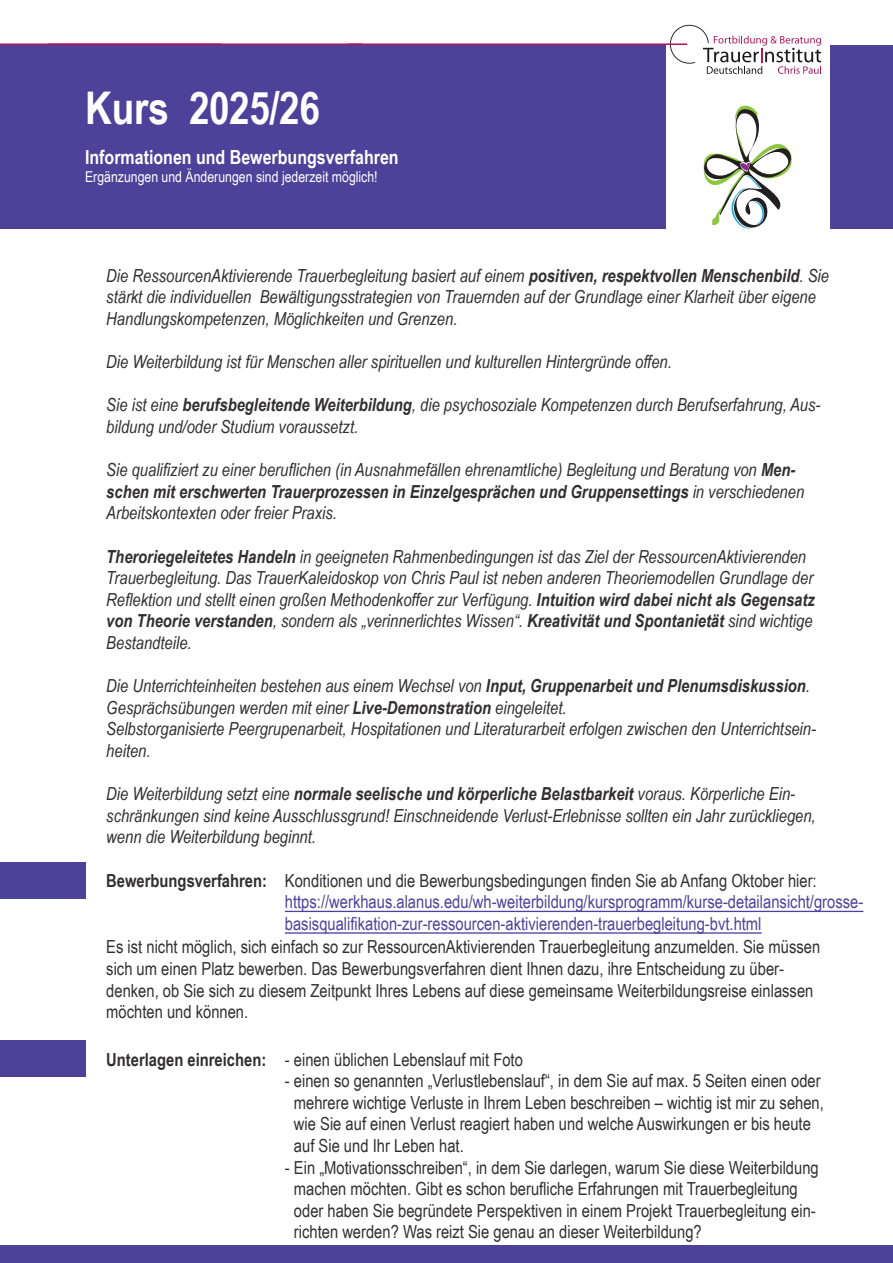
<style>
.page{position:relative;width:893px;height:1263px;background:#fff}
.page>*{position:absolute;margin:0;border:0;box-sizing:border-box;transform-origin:0 0}
.t1{font:700 45px "Arial Narrow";letter-spacing:-.01em;color:#fff}
.t2{font:700 19.5px "Arial Narrow";color:#fff}
.t3{font:italic 18px/21.6px "Arial Narrow";color:#312f30}
.t4{font:18px/21.6px "Arial Narrow";color:#312f30}
.t5{font:18px/21.6px "Arial Narrow";color:#4e419a}
.t6{font:15px "Arial Narrow";color:#fff}
.s1{font-weight:700}
</style>
<div class="page">
<div style="left:0;top:45px;width:893px;height:183px;background:#4e419a"></div>
<div style="left:0;top:1245px;width:893px;height:18px;background:#4e419a"></div>
<div style="left:0;top:862px;width:85px;height:37px;background:#4e419a"></div>
<div style="left:0;top:1040px;width:85px;height:37px;background:#4e419a"></div>
<div style="left:666px;top:43px;width:163px;height:187px;background:#fff"></div>
<hr style="left:347px;top:43px;width:340px;height:2px;background:#b21759">
<svg style="left:670px;top:25px;width:151px;height:49px"></svg>
<hr style="left:48px;top:43px;width:315px;height:2px;background:#b21759">
<hr style="left:0;top:43px;width:221px;height:2px;background:#b21759">
<svg style="left:703px;top:105px;width:89px;height:124px"></svg>
<hr style="left:285px;top:911px;width:578px;height:1px;background:#4e419a">
<hr style="left:285px;top:932px;width:477px;height:2px;background:#4e419a">
<p class="t1" style="left:85px;top:74px;width:236px">Kurs 2025/26</p>
<p class="t2" style="left:85px;top:142px;width:315px">Informationen und Bewerbungsverfahren</p>
<p class="t6" style="left:85px;top:166px;width:294px">Ergänzungen und Änderungen sind jederzeit möglich!</p>
<p class="t3" style="left:106px;top:264px;width:724px">Die RessourcenAktivierende Trauerbegleitung basiert auf einem <span class="s1">positiven, respektvollen Menschenbild</span>. Sie stärkt die individuellen Bewältigungsstrategien von Trauernden auf der Grundlage einer Klarheit über eigene<br>Handlungskompetenzen, Möglichkeiten und Grenzen.</p>
<p class="t3" style="left:106px;top:351px;width:567px">Die Weiterbildung ist für Menschen aller spirituellen und kulturellen Hintergründe offen.</p>
<p class="t3" style="left:106px;top:394px;width:716px">Sie ist eine <span class="s1">berufsbegleitende Weiterbildung</span>, die psychosoziale Kompetenzen durch Berufserfahrung, Aus&shy;bildung und/oder Studium voraussetzt.</p>
<p class="t3" style="left:106px;top:459px;width:699px">Sie qualifiziert zu einer beruflichen (in Ausnahmefällen ehrenamtliche) Begleitung und Beratung von <span class="s1">Men&shy;schen mit erschwerten Trauerprozessen in Einzelgesprächen und Gruppensettings</span> in verschiedenen<br>Arbeitskontexten oder freier Praxis.</p>
<p class="t3" style="left:106px;top:545px;width:710px"><span class="s1">Theroriegeleitetes Handeln</span> in geeigneten Rahmenbedingungen ist das Ziel der RessourcenAktivierenden Trauerbegleitung. Das TrauerKaleidoskop von Chris Paul ist neben anderen Theoriemodellen Grundlage der Reflektion und stellt einen großen Methodenkoffer zur Verfügung. <span class="s1">Intuition wird dabei nicht als Gegensatz von Theorie verstanden</span>, sondern als „verinnerlichtes Wissen“. <span class="s1">Kreativität und Spontanietät</span> sind wichtige Bestandteile.</p>
<p class="t3" style="left:106px;top:675px;width:705px">Die Unterrichteinheiten bestehen aus einem Wechsel von <span class="s1">Input, Gruppenarbeit und Plenumsdiskussion</span>.<br>Gesprächsübungen werden mit einer <span class="s1">Live-Demonstration</span> eingeleitet.</p>
<p class="t3" style="left:106px;top:718px;width:711px">Selbstorganisierte Peergrupenarbeit, Hospitationen und Literaturarbeit erfolgen zwischen den Unterrichtsein&shy;heiten.</p>
<p class="t3" style="left:106px;top:783px;width:711px">Die Weiterbildung setzt eine <span class="s1">normale seelische und körperliche Belastbarkeit</span> voraus. Körperliche Ein&shy;schränkungen sind keine Ausschlussgrund! Einschneidende Verlust-Erlebnisse sollten ein Jahr zurückliegen, wenn die Weiterbildung beginnt.</p>
<p class="t4" style="left:106px;top:869px;width:712px"><span class="s1">Bewerbungsverfahren:</span> Konditionen und die Bewerbungsbedingungen finden Sie ab Anfang Oktober hier:</p>
<p class="t5" style="left:285px;top:890px;width:580px">https://werkhaus.alanus.edu/wh-weiterbildung/kursprogramm/kurse-detailansicht/grosse&shy;basisqualifikation-zur-ressourcen-aktivierenden-trauerbegleitung-bvt.html</p>
<p class="t4" style="left:106px;top:935px;width:715px">Es ist nicht möglich, sich einfach so zur RessourcenAktivierenden Trauerbegleitung anzumelden. Sie müssen sich um einen Platz bewerben. Das Bewerbungsverfahren dient Ihnen dazu, ihre Entscheidung zu über&shy;denken, ob Sie sich zu diesem Zeitpunkt Ihres Lebens auf diese gemeinsame Weiterbildungsreise einlassen möchten und können.</p>
<p class="t4" style="left:106px;top:1048px;width:418px"><span class="s1">Unterlagen einreichen:</span> - einen üblichen Lebenslauf mit Foto</p>
<p class="t4" style="left:294px;top:1069px;width:531px;text-indent:-9px">- einen so genannten „Verlustlebenslauf“, in dem Sie auf max. 5 Seiten einen oder mehrere wichtige Verluste in Ihrem Leben beschreiben – wichtig ist mir zu sehen, wie Sie auf einen Verlust reagiert haben und welche Auswirkungen er bis heute auf Sie und Ihr Leben hat.</p>
<p class="t4" style="left:294px;top:1156px;width:526px;text-indent:-9px">- Ein „Motivationsschreiben“, in dem Sie darlegen, warum Sie diese Weiterbildung machen möchten. Gibt es schon berufliche Erfahrungen mit Trauerbegleitung oder haben Sie begründete Perspektiven in einem Projekt Trauerbegleitung ein&shy;richten werden? Was reizt Sie genau an dieser Weiterbildung?</p>
</div>
